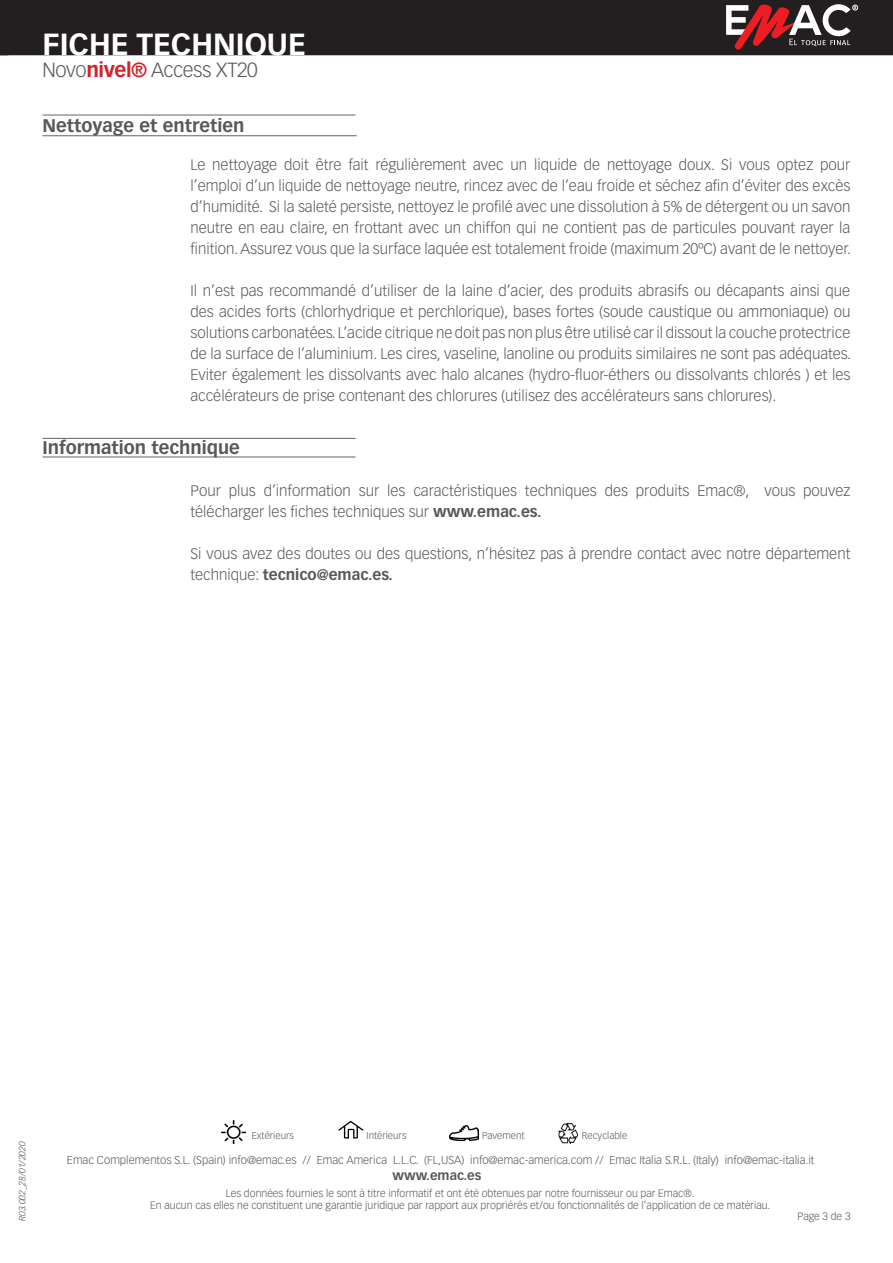
<style>
.page{position:relative;width:893px;height:1263px;background:#fff}
.page>*{position:absolute;margin:0;border:0;box-sizing:border-box;transform-origin:0 0}
.t1{font:700 30px "Vectora LT Std";color:#fff}
.t2{font:300 20.1px "Vectora LT Std";letter-spacing:-.02em;color:#57585a}
.t3{font:700 18px "Vectora LT Std";color:#57585a}
.Párrafo_14{font:300 15px/21px "Vectora LT Std";color:#57585a}
.t4{font:700 12.75px "Vectora LT Std";color:#57585a}
.t5{font:300 11.25px "Vectora LT Std";color:#57585a}
.t6{font:300 10.5px/12.6px "Vectora LT Std";color:#57585a;text-align:center}
.t7{font:300 9.75px "Vectora LT Std";color:#57585a}
.t8{font:italic 300 9px "Vectora LT Std";color:#57585a}
.s1{font-weight:700;color:#d1232a}
.s2{font-weight:700}
</style>
<div class="page">
<div style="left:9px;top:0;width:884px;height:55px;background:#231f20"></div>
<svg style="left:726px;top:4px;width:132px;height:46px"></svg>
<hr style="left:43px;top:438px;width:312px;height:1px;background:#636366">
<hr style="left:43px;top:457px;width:312px;height:1px;background:#636366">
<svg style="left:0;top:0;width:9px;height:55px"></svg>
<hr style="left:43px;top:115px;width:312px;height:1px;background:#636366">
<hr style="left:43px;top:135px;width:314px;height:1px;background:#636366">
<svg style="left:338px;top:1121px;width:26px;height:17px"></svg>
<img style="left:558px;top:1124px;width:20px;height:20px">
<img style="left:222px;top:1120px;width:23px;height:23px">
<img style="left:449px;top:1125px;width:30px;height:16px">
<h1 class="t1" style="left:43px;top:26px;width:265px">FICHE TECHNIQUE</h1>
<p class="t2" style="left:43px;top:58px;width:217px">Novo<span class="s1">nivel®</span> Access XT20</p>
<p class="t3" style="left:43px;top:115px;width:203px">Nettoyage et entretien</p>
<p class="Párrafo_14" style="left:190px;top:154px;width:662px;text-align:justify">Le nettoyage doit être fait régulièrement avec un liquide de nettoyage doux. Si vous optez pour l’emploi d’un liquide de nettoyage neutre, rincez avec de l’eau froide et séchez afin d’éviter des excès d’humidité. Si la saleté persiste, nettoyez le profilé avec une dissolution à 5% de détergent ou un savon neutre en eau claire, en frottant avec un chiffon qui ne contient pas de particules pouvant rayer la finition. Assurez vous que la surface laquée est totalement froide (maximum 20ºC) avant de le nettoyer.</p>
<p class="Párrafo_14" style="left:190px;top:280px;width:662px;text-align:justify">Il n’est pas recommandé d’utiliser de la laine d’acier, des produits abrasifs ou décapants ainsi que des acides forts (chlorhydrique et perchlorique), bases fortes (soude caustique ou ammoniaque) ou solutions carbonatées. L’acide citrique ne doit pas non plus être utilisé car il dissout la couche protectrice de la surface de l’aluminium. Les cires, vaseline, lanoline ou produits similaires ne sont pas adéquates.<br>Eviter également les dissolvants avec halo alcanes (hydro-fluor-éthers ou dissolvants chlorés ) et les accélérateurs de prise contenant des chlorures (utilisez des accélérateurs sans chlorures).</p>
<p class="t3" style="left:43px;top:437px;width:199px">Information technique</p>
<p class="Párrafo_14" style="left:190px;top:481px;width:661px">Pour plus d’information sur les caractéristiques techniques des produits Emac®, vous pouvez télécharger les fiches techniques sur <span class="s2">www.emac.es.</span></p>
<p class="Párrafo_14" style="left:190px;top:544px;width:661px">Si vous avez des doutes ou des questions, n’hésitez pas à prendre contact avec notre département technique: <span class="s2">tecnico@emac.es.</span></p>
<p class="t8" style="left:17px;top:1221px;width:81px;rotate:-90deg">R03.002_28/01/2020</p>
<p class="t7" style="left:252px;top:1130px;width:44px">Extérieurs</p>
<p class="t7" style="left:367px;top:1130px;width:41px">Intérieurs</p>
<p class="t7" style="left:482px;top:1130px;width:44px">Pavement</p>
<p class="t7" style="left:582px;top:1130px;width:47px">Recyclable</p>
<p class="t5" style="left:67px;top:1154px;width:749px">Emac Complementos S.L. (Spain) info@emac.es // Emac America L.L.C. (FL,USA) info@emac-america.com // Emac Italia S.R.L. (Italy) info@emac-italia.it</p>
<p class="t4" style="left:393px;top:1167px;width:90px">www.emac.es</p>
<p class="t6" style="left:150px;top:1187px;width:622px">Les données fournies le sont à titre informatif et ont été obtenues par notre fournisseur ou par Emac®.<br>En aucun cas elles ne constituent une garantie juridique par rapport aux propriérés et/ou fonctionnalités de l’application de ce matériau.</p>
<p class="t6" style="left:798px;top:1210px;width:54px">Page 3 de 3</p>
</div>
